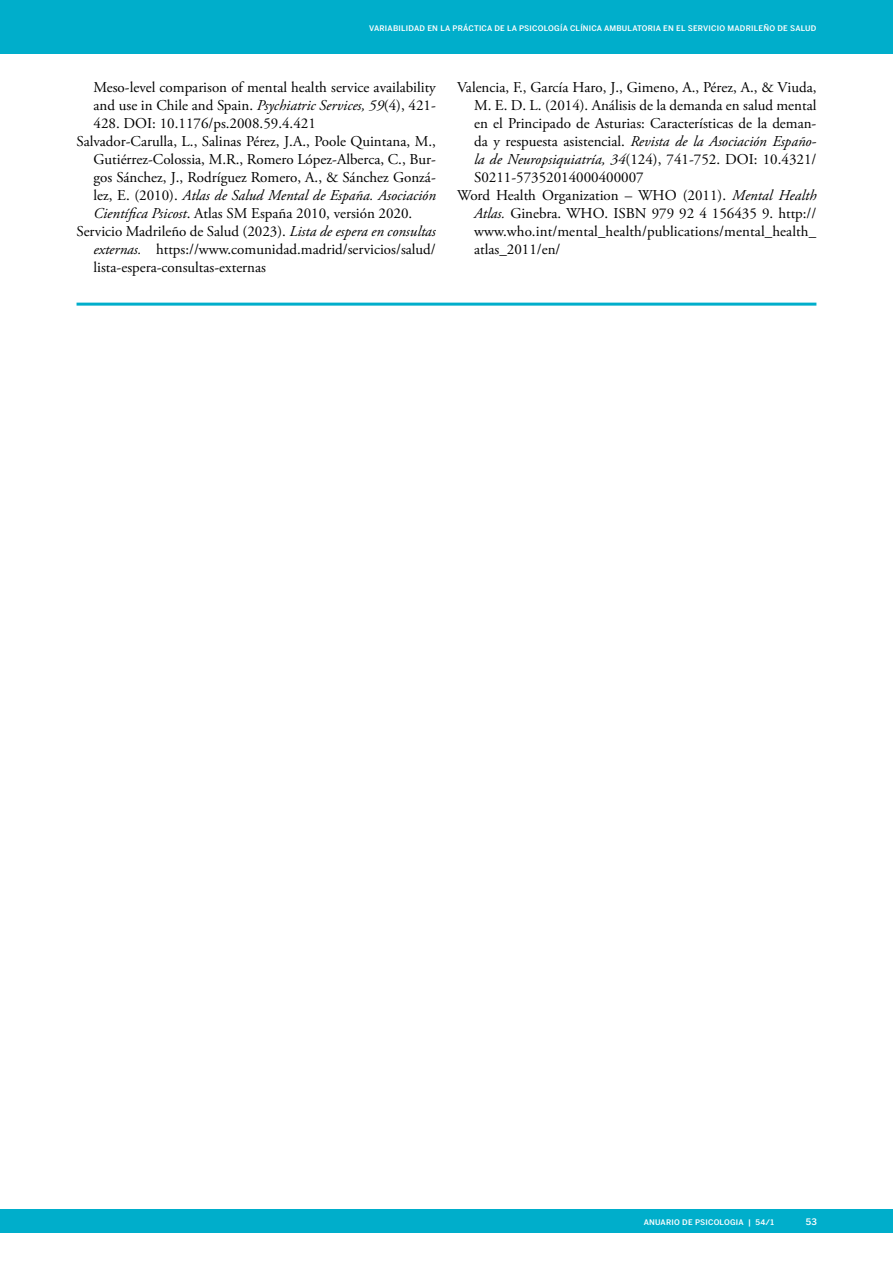
<style>
.page{position:relative;width:893px;height:1263px;background:#fff}
.page>*{position:absolute;margin:0;border:0;box-sizing:border-box;transform-origin:0 0}
.t1{font:15px "Adobe Garamond Pro";color:#000}
.t2{font:italic 15px "Adobe Garamond Pro";color:#000}
.t3{font:500 8.85px "Benton Sans Cond";color:#fff;scale:1.18 1}
.t4{font:500 7.65px "Benton Sans Cond";letter-spacing:.025em;color:#fff;scale:1.18 1}
.s1{font-style:italic}
.s2{font-style:normal}
</style>
<div class="page">
<div style="left:0;top:0;width:893px;height:54px;background:#00aecb"></div>
<div style="left:0;top:1209px;width:893px;height:23px;background:#00aecb"></div>
<hr style="left:77px;top:303px;width:739px;height:3px;background:#00aecb">
<p class="t4" style="left:369px;top:24px;width:381px">VARIABILIDAD EN LA PRÁCTICA DE LA PSICOLOGÍA CLÍNICA AMBULATORIA EN EL SERVICIO MADRILEÑO DE SALUD</p>
<p class="t1" style="left:94px;top:78px;width:344px">Meso-level comparison of mental health service availability</p>
<p class="t1" style="left:94px;top:96px;width:344px">and use in Chile and Spain. <span class="s1">Psychiatric Services, 59</span>(4), 421-</p>
<p class="t1" style="left:94px;top:114px;width:224px">428. DOI: 10.1176/ps.2008.59.4.421</p>
<p class="t1" style="left:77px;top:132px;width:361px">Salvador-Carulla, L., Salinas Pérez, J.A., Poole Quintana, M.,</p>
<p class="t1" style="left:94px;top:150px;width:344px">Gutiérrez-Colossia, M.R., Romero López-Alberca, C., Bur-</p>
<p class="t1" style="left:94px;top:168px;width:344px">gos Sánchez, J., Rodríguez Romero, A., &amp; Sánchez Gonzá-</p>
<p class="t2" style="left:94px;top:186px;width:344px"><span class="s2">lez, E. (2010).</span> Atlas de Salud Mental de España. Asociación</p>
<p class="t1" style="left:94px;top:204px;width:320px"><span class="s1">Científica Psicost</span>. Atlas SM España 2010, versión 2020.</p>
<p class="t1" style="left:77px;top:222px;width:361px">Servicio Madrileño de Salud (2023). <span class="s1">Lista de espera en consultas</span></p>
<p class="t1" style="left:94px;top:240px;width:344px"><span class="s1">externas.</span> https://www.comunidad.madrid/servicios/salud/</p>
<p class="t1" style="left:94px;top:258px;width:174px">lista-espera-consultas-externas</p>
<p class="t1" style="left:457px;top:78px;width:361px">Valencia, F., García Haro, J., Gimeno, A., Pérez, A., &amp; Viuda,</p>
<p class="t1" style="left:474px;top:96px;width:344px">M. E. D. L. (2014). Análisis de la demanda en salud mental</p>
<p class="t1" style="left:474px;top:114px;width:344px">en el Principado de Asturias: Características de la deman-</p>
<p class="t2" style="left:474px;top:132px;width:344px"><span class="s2">da y respuesta asistencial.</span> Revista de la Asociación Españo-</p>
<p class="t1" style="left:474px;top:150px;width:344px"><span class="s1">la de Neuropsiquiatría, 34</span>(124), 741-752. DOI: 10.4321/</p>
<p class="t1" style="left:474px;top:168px;width:171px">S0211-57352014000400007</p>
<p class="t1" style="left:457px;top:186px;width:361px">Word Health Organization – WHO (2011). <span class="s1">Mental Health</span></p>
<p class="t1" style="left:474px;top:204px;width:344px"><span class="s1">Atlas.</span> Ginebra. WHO. ISBN 979 92 4 156435 9. http://</p>
<p class="t1" style="left:474px;top:222px;width:344px">www.who.int/mental_health/publications/mental_health_</p>
<p class="t1" style="left:474px;top:240px;width:88px">atlas_2011/en/</p>
<p class="t4" style="left:644px;top:1217px;width:112px">ANUARIO DE PSICOLOGIA | 54/1</p>
<p class="t3" style="left:806px;top:1216px;width:11px">53</p>
</div>
